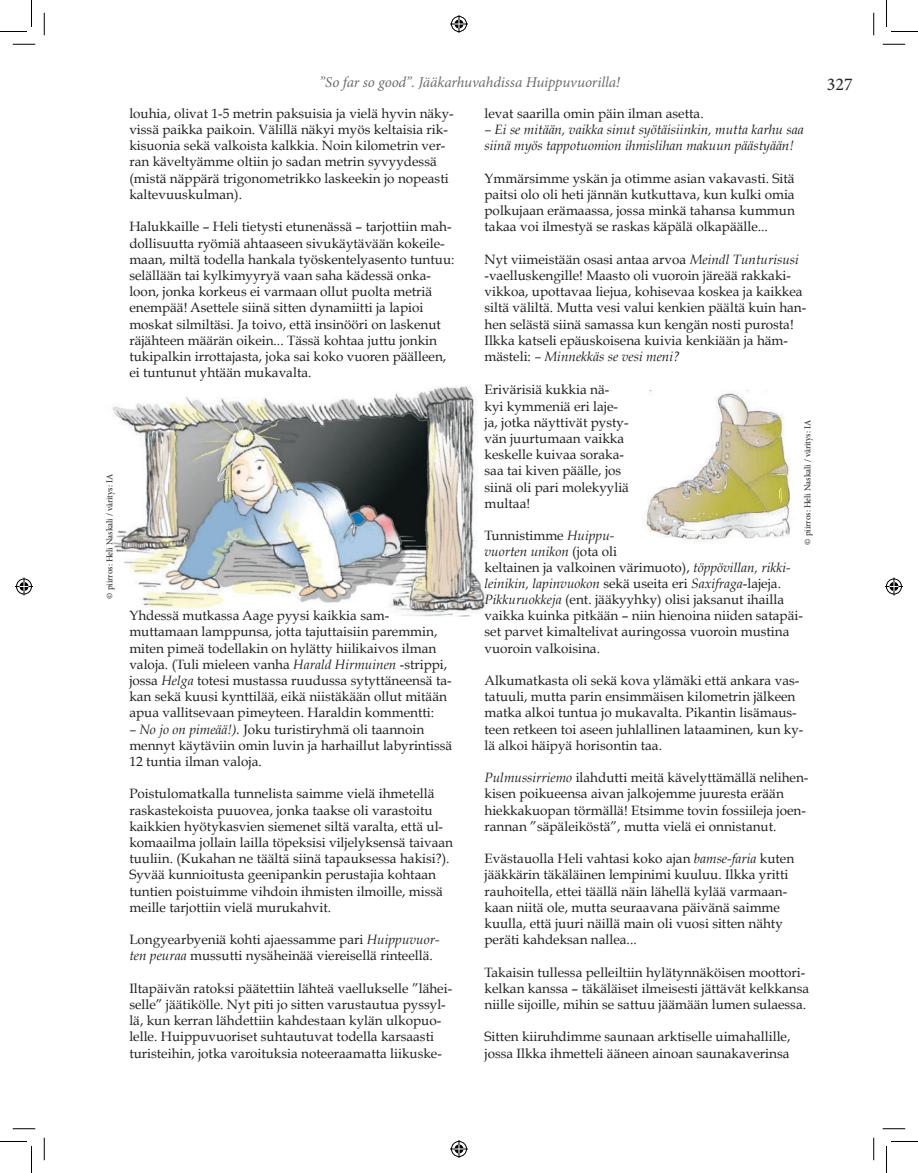
<style>
.page{position:relative;width:918px;height:1173px;background:#fff}
.page>*{position:absolute;margin:0;border:0;box-sizing:border-box;transform-origin:0 0}
.t1{font:18px "Minion Pro";color:#231f20}
.t2{font:italic 15px "Minion Pro";letter-spacing:-.01em;color:#6c6d70}
.t3{font:13.5px/16.2px "Book Antiqua";color:#231f20}
.t4{font:italic 13.5px/16.2px "Book Antiqua";color:#231f20}
.t5{font:9px "Minion Pro";letter-spacing:-.005em;color:#231f20}
.s1{font-style:italic}
.s2{font-style:normal}
</style>
<div class="page">
<img style="left:112px;top:387px;width:376px;height:229px">
<img style="left:646px;top:391px;width:144px;height:152px">
<svg style="left:13px;top:44px;width:22px;height:1px"></svg>
<svg style="left:882px;top:44px;width:23px;height:1px"></svg>
<svg style="left:13px;top:1128px;width:22px;height:1px"></svg>
<svg style="left:882px;top:1128px;width:23px;height:1px"></svg>
<svg style="left:44px;top:13px;width:1px;height:22px"></svg>
<svg style="left:44px;top:1138px;width:1px;height:22px"></svg>
<svg style="left:873px;top:13px;width:1px;height:22px"></svg>
<svg style="left:873px;top:1138px;width:1px;height:22px"></svg>
<svg style="left:0;top:0;width:32px;height:32px"></svg>
<svg style="left:0;top:1141px;width:32px;height:32px"></svg>
<svg style="left:886px;top:0;width:32px;height:32px"></svg>
<svg style="left:886px;top:1141px;width:32px;height:32px"></svg>
<svg style="left:450px;top:15px;width:18px;height:18px"></svg>
<svg style="left:450px;top:1140px;width:18px;height:18px"></svg>
<svg style="left:15px;top:577px;width:18px;height:18px"></svg>
<svg style="left:885px;top:577px;width:18px;height:18px"></svg>
<p class="t5" style="left:104px;top:599px;width:126px;rotate:-90deg">© piirros: Heli Naskali / väritys: IA</p>
<p class="t2" style="left:319px;top:72px;width:302px">”So far so good”. Jääkarhuvahdissa Huippuvuorilla!</p>
<h1 class="t1" style="left:827px;top:72px;width:27px">327</h1>
<p class="t3" style="left:129px;top:105px;width:326px">louhia, olivat 1-5 metrin paksuisia ja vielä hyvin näky&shy;vissä paikka paikoin. Välillä näkyi myös keltaisia rik&shy;kisuonia sekä valkoista kalkkia. Noin kilometrin ver&shy;ran käveltyämme oltiin jo sadan metrin syvyydessä (mistä näppärä trigonometrikko laskeekin jo nopeasti kaltevuuskulman).</p>
<p class="t3" style="left:129px;top:219px;width:327px">Halukkaille – Heli tietysti etunenässä – tarjottiin mah&shy;dollisuutta ryömiä ahtaaseen sivukäytävään kokeile&shy;maan, miltä todella hankala työskentelyasento tuntuu: selällään tai kylkimyyryä vaan saha kädessä onka&shy;loon, jonka korkeus ei varmaan ollut puolta metriä enempää! Asettele siinä sitten dynamiitti ja lapioi moskat silmiltäsi. Ja toivo, että insinööri on laskenut räjähteen määrän oikein... Tässä kohtaa juttu jonkin tukipalkin irrottajasta, joka sai koko vuoren päälleen, ei tuntunut yhtään mukavalta.</p>
<p class="t3" style="left:484px;top:105px;width:221px">levat saarilla omin päin ilman asetta.</p>
<p class="t4" style="left:484px;top:122px;width:321px">– Ei se mitään, vaikka sinut syötäisiinkin, mutta karhu saa siinä myös tappotuomion ihmislihan makuun päästyään!</p>
<p class="t3" style="left:484px;top:170px;width:312px;text-align:justify">Ymmärsimme yskän ja otimme asian vakavasti. Sitä paitsi olo oli heti jännän kutkuttava, kun kulki omia polkujaan erämaassa, jossa minkä tahansa kummun takaa voi ilmestyä se raskas käpälä olkapäälle...</p>
<p class="t3" style="left:484px;top:251px;width:323px">Nyt viimeistään osasi antaa arvoa <span class="s1">Meindl Tunturisusi </span>-vaelluskengille! Maasto oli vuoroin järeää rakkaki&shy;vikkoa, upottavaa liejua, kohisevaa koskea ja kaikkea siltä väliltä. Mutta vesi valui kenkien päältä kuin han&shy;hen selästä siinä samassa kun kengän nosti purosta!<br>Ilkka katseli epäuskoisena kuivia kenkiään ja häm&shy;mästeli: <span class="s1">– Minnekkäs se vesi meni?</span></p>
<p class="t3" style="left:129px;top:607px;width:324px">Yhdessä mutkassa Aage pyysi kaikkia sam&shy;muttamaan lamppunsa, jotta tajuttaisiin paremmin, miten pimeä todellakin on hylätty hiilikaivos ilman valoja. (Tuli mieleen vanha <span class="s1">Harald Hirmuinen</span> -strippi, jossa <span class="s1">Helga</span> totesi mustassa ruudussa sytyttäneensä ta&shy;kan sekä kuusi kynttilää, eikä niistäkään ollut mitään apua vallitsevaan pimeyteen. Haraldin kommentti:</p>
<p class="t3" style="left:129px;top:721px;width:324px"><span class="s1">– No jo on pimeää!).</span> Joku turistiryhmä oli taannoin mennyt käytäviin omin luvin ja harhaillut labyrintissä<br>12 tuntia ilman valoja.</p>
<p class="t3" style="left:129px;top:786px;width:325px">Poistulomatkalla tunnelista saimme vielä ihmetellä raskastekoista puuovea, jonka taakse oli varastoitu kaikkien hyötykasvien siemenet siltä varalta, että ul&shy;komaailma jollain lailla töpeksisi viljelyksensä taivaan tuuliin. (Kukahan ne täältä siinä tapauksessa hakisi?).<br>Syvää kunnioitusta geenipankin perustajia kohtaan tuntien poistuimme vihdoin ihmisten ilmoille, missä meille tarjottiin vielä murukahvit.</p>
<p class="t3" style="left:129px;top:931px;width:312px">Longyearbyeniä kohti ajaessamme pari <span class="s1">Huippuvuor&shy;ten peuraa</span> mussutti nysäheinää viereisellä rinteellä.</p>
<p class="t3" style="left:129px;top:980px;width:324px">Iltapäivän ratoksi päätettiin lähteä vaellukselle ”lähei&shy;selle” jäätikölle. Nyt piti jo sitten varustautua pyssyl&shy;lä, kun kerran lähdettiin kahdestaan kylän ulkopuo&shy;lelle. Huippuvuoriset suhtautuvat todella karsaasti turisteihin, jotka varoituksia noteeraamatta liikuske-</p>
<p class="t3" style="left:484px;top:382px;width:146px">Erivärisiä kukkia nä&shy;kyi kymmeniä eri laje&shy;ja, jotka näyttivät pysty&shy;vän juurtumaan vaikka keskelle kuivaa soraka&shy;saa tai kiven päälle, jos siinä oli pari molekyyliä multaa!</p>
<p class="t4" style="left:484px;top:528px;width:134px"><span class="s2">Tunnistimme</span> Huippu&shy;vuorten unikon <span class="s2">(jota oli</span></p>
<p class="t5" style="left:801px;top:545px;width:126px;rotate:-90deg">© piirros: Heli Naskali / väritys: IA</p>
<p class="t3" style="left:484px;top:559px;width:320px">keltainen ja valkoinen värimuoto), <span class="s1">töppövillan, rikki&shy;leinikin, lapinvuokon</span> sekä useita eri <span class="s1">Saxifraga</span>-lajeja.<br><span class="s1">Pikkuruokkeja</span> (ent. jääkyyhky) olisi jaksanut ihailla vaikka kuinka pitkään – niin hienoina niiden satapäi&shy;set parvet kimaltelivat auringossa vuoroin mustina vuoroin valkoisina.</p>
<p class="t3" style="left:484px;top:672px;width:320px">Alkumatkasta oli sekä kova ylämäki että ankara vas&shy;tatuuli, mutta parin ensimmäisen kilometrin jälkeen matka alkoi tuntua jo mukavalta. Pikantin lisämaus&shy;teen retkeen toi aseen juhlallinen lataaminen, kun ky&shy;lä alkoi häipyä horisontin taa.</p>
<p class="t3" style="left:484px;top:769px;width:325px"><span class="s1">Pulmussirriemo</span> ilahdutti meitä kävelyttämällä nelihen&shy;kisen poikueensa aivan jalkojemme juuresta erään hiekkakuopan törmällä! Etsimme tovin fossiileja joen&shy;rannan ”säpäleiköstä”, mutta vielä ei onnistanut.</p>
<p class="t3" style="left:484px;top:850px;width:311px">Evästauolla Heli vahtasi koko ajan <span class="s1">bamse-faria</span> kuten jääkkärin täkäläinen lempinimi kuuluu. Ilkka yritti rauhoitella, ettei täällä näin lähellä kylää varmaan&shy;kaan niitä ole, mutta seuraavana päivänä saimme kuulla, että juuri näillä main oli vuosi sitten nähty peräti kahdeksan nallea...</p>
<p class="t3" style="left:484px;top:964px;width:326px">Takaisin tullessa pelleiltiin hylätynnäköisen moottori&shy;kelkan kanssa – täkäläiset ilmeisesti jättävät kelkkansa niille sijoille, mihin se sattuu jäämään lumen sulaessa.</p>
<p class="t3" style="left:484px;top:1029px;width:307px">Sitten kiiruhdimme saunaan arktiselle uimahallille, jossa Ilkka ihmetteli ääneen ainoan saunakaverinsa</p>
</div>
